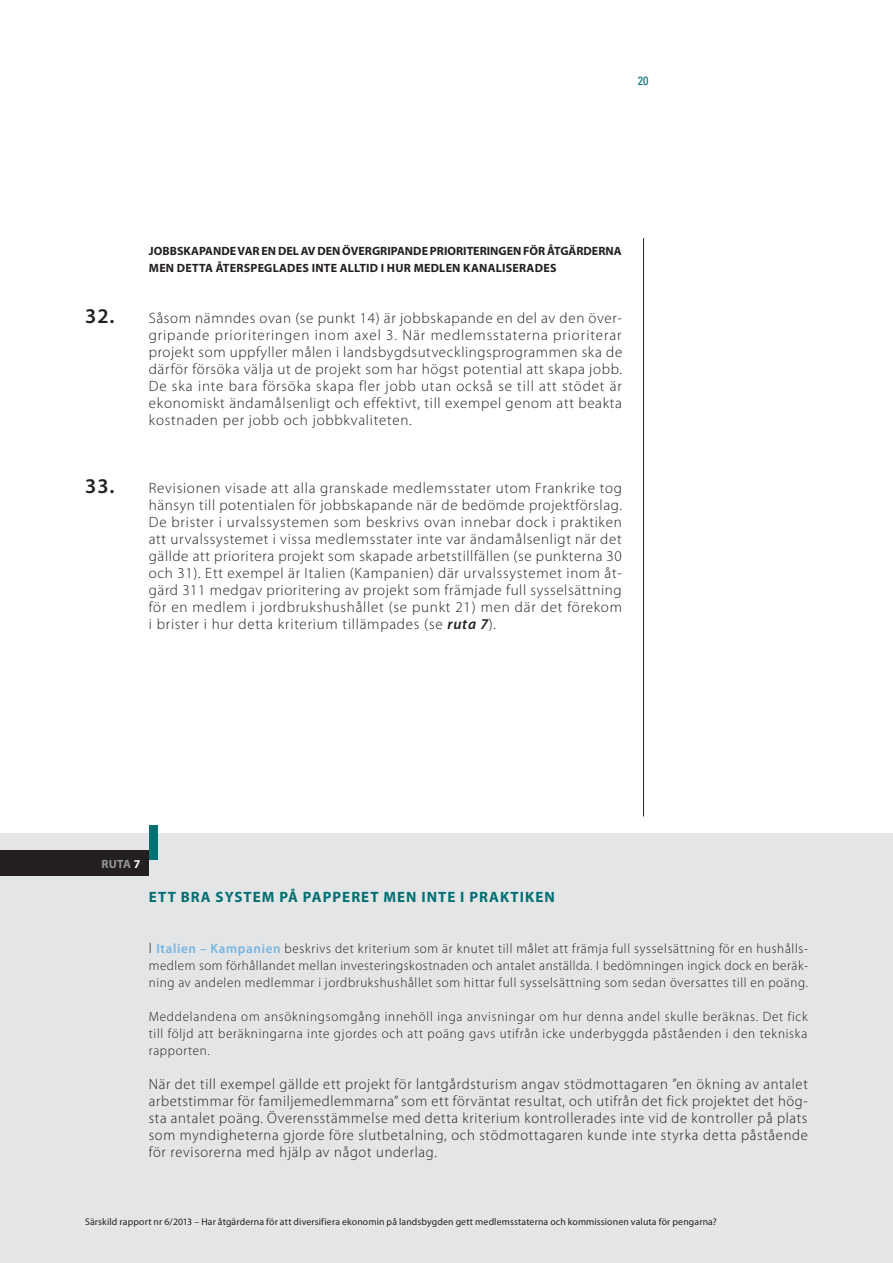
<style>
.page{position:relative;width:893px;height:1263px;background:#fff}
.page>*{position:absolute;margin:0;border:0;box-sizing:border-box;transform-origin:0 0}
.t1{font:300 15px/17px "Myriad Pro";letter-spacing:.05em;color:#231f20;text-align:justify}
.t2{font:700 15px "Myriad Pro";letter-spacing:.07em;color:#017072}
.t3{font:300 13.5px/17px "Myriad Pro";letter-spacing:.05em;color:#231f20;text-align:justify}
.t4{font:700 12px/17px "Myriad Pro";color:#231f20}
.t5{font:700 12px "Myriad Pro";color:#939598}
.t6{font:condensed 12px "Univers LT Std";color:#017072}
.t7{font:9.75px "Myriad Pro";letter-spacing:.015em;color:#231f20}
.s1{font-weight:600;font-size:21px}
.s2{font-weight:600;font-style:italic}
.s3{color:#fff}
.s4{font-size:15px}
.s5{font-weight:600;color:#74b5e4}
</style>
<div class="page">
<div style="left:0;top:1174px;width:893px;height:89px;background:#e4e5e7"></div>
<div style="left:0;top:833px;width:893px;height:358px;background:#e4e5e7"></div>
<div style="left:149px;top:825px;width:8px;height:34px;background:#017072"></div>
<div style="left:0;top:850px;width:149px;height:26px;background:#231f20"></div>
<hr style="left:643px;top:238px;width:1px;height:578px;background:#231f20">
<p class="t6" style="left:638px;top:73px;width:12px">20</p>
<p class="t4" style="left:149px;top:243px;width:474px">JOBBSKAPANDE VAR EN DEL AV DEN ÖVERGRIPANDE PRIORITERINGEN FÖR ÅTGÄRDERNA<br>MEN DETTA ÅTERSPEGLADES INTE ALLTID I HUR MEDLEN KANALISERADES</p>
<p class="t1" style="left:149px;top:310px;width:475px;text-indent:-64px"><span class="s1">32.</span> Såsom nämndes ovan (se punkt 14) är jobbskapande en del av den över&shy;gripande prioriteringen inom axel 3. När medlemsstaterna prioriterar projekt som uppfyller målen i landsbygdsutvecklingsprogrammen ska de därför försöka välja ut de projekt som har högst potential att skapa jobb.<br>De ska inte bara försöka skapa fler jobb utan också se till att stödet är ekonomiskt ändamålsenligt och effektivt, till exempel genom att beakta kostnaden per jobb och jobbkvaliteten.</p>
<p class="t1" style="left:149px;top:480px;width:475px;text-indent:-64px"><span class="s1">33.</span> Revisionen visade att alla granskade medlemsstater utom Frankrike tog hänsyn till potentialen för jobbskapande när de bedömde projektförslag.<br>De brister i urvalssystemen som beskrivs ovan innebar dock i praktiken att urvalssystemet i vissa medlemsstater inte var ändamålsenligt när det gällde att prioritera projekt som skapade arbetstillfällen (se punkterna 30 och 31). Ett exempel är Italien (Kampanien) där urvalssystemet inom åt&shy;gärd 311 medgav prioritering av projekt som främjade full sysselsättning för en medlem i jordbrukshushållet (se punkt 21) men där det förekom i brister i hur detta kriterium tillämpades (se <span class="s2">ruta 7</span>).</p>
<p class="t5" style="left:102px;top:857px;width:40px">RUTA<span class="s3">7</span></p>
<p class="t2" style="left:149px;top:888px;width:407px">ETT BRA SYSTEM PÅ PAPPERET MEN INTE I PRAKTIKEN</p>
<p class="t3" style="left:149px;top:940px;width:661px"><span class="s4">I</span> <span class="s5">Italien – Kampanien</span> beskrivs det kriterium som är knutet till målet att främja full sysselsättning för en hushålls&shy;medlem som förhållandet mellan investeringskostnaden och antalet anställda. I bedömningen ingick dock en beräk&shy;ning av andelen medlemmar i jordbrukshushållet som hittar full sysselsättning som sedan översattes till en poäng.</p>
<p class="t3" style="left:149px;top:1008px;width:660px">Meddelandena om ansökningsomgång innehöll inga anvisningar om hur denna andel skulle beräknas. Det fick till följd att beräkningarna inte gjordes och att poäng gavs utifrån icke underbyggda påståenden i den tekniska rapporten.</p>
<p class="t1" style="left:149px;top:1075px;width:661px">När det till exempel gällde ett projekt för lantgårdsturism angav stödmottagaren ”en ökning av antalet arbetstimmar för familjemedlemmarna” som ett förväntat resultat, och utifrån det fick projektet det hög&shy;sta antalet poäng. Överensstämmelse med detta kriterium kontrollerades inte vid de kontroller på plats som myndigheterna gjorde före slutbetalning, och stödmottagaren kunde inte styrka detta påstående för revisorerna med hjälp av något underlag.</p>
<p class="t7" style="left:85px;top:1216px;width:633px">Särskild rapport nr 6/2013 – Har åtgärderna för att diversifiera ekonomin på landsbygden gett medlemsstaterna och kommissionen valuta för pengarna?</p>
</div>
